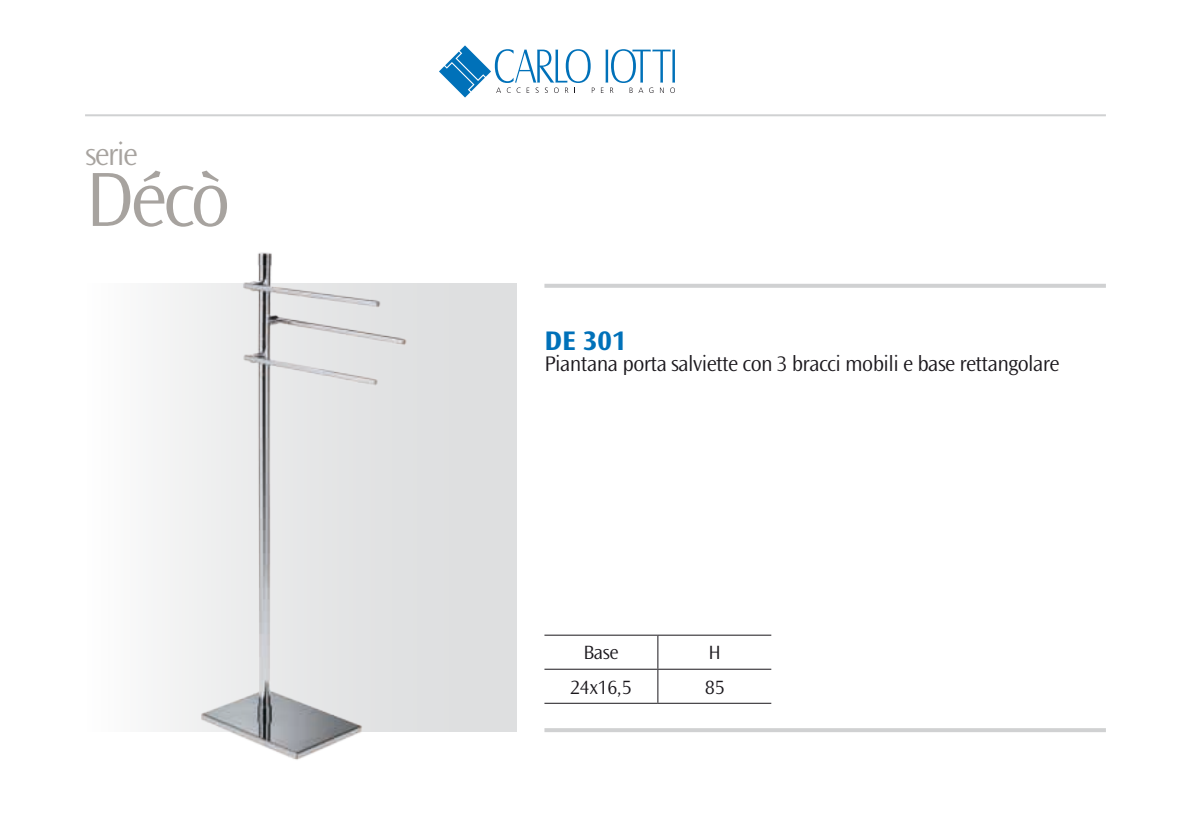
<style>
.page{position:relative;width:1191px;height:840px;background:#fff}
.page>*{position:absolute;margin:0;border:0;box-sizing:border-box;transform-origin:0 0}
.t1{font:300 80px "Ocean Sans Std";color:#a7a39f}
.t2{font:300 32px "Ocean Sans Std";letter-spacing:-.05em;color:#a7a39f}
.t3{font:700 28px "Ocean Sans Std";color:#0071b9}
.t4{font:300 22px "Ocean Sans Std";letter-spacing:-.025em;color:#1a171c}
.t5{font:300 20px "Ocean Sans Std";color:#1a171c}
</style>
<div class="page">
<svg style="left:160px;top:283px;width:356px;height:448px;fill:#dfe0e0"></svg>
<svg style="left:544px;top:283px;width:562px;height:4px;fill:#d0d1d2"></svg>
<hr style="left:544px;top:728px;width:562px;height:3px;background:#d0d1d2">
<hr style="left:85px;top:114px;width:1021px;height:2px;background:#d0d1d2">
<svg style="left:439px;top:45px;width:156px;height:52px"></svg>
<svg style="left:601px;top:49px;width:74px;height:44px"></svg>
<hr style="left:544px;top:634px;width:114px;height:1px;background:#1a171c">
<hr style="left:658px;top:634px;width:113px;height:1px;background:#1a171c">
<hr style="left:544px;top:668px;width:114px;height:1px;background:#1a171c">
<hr style="left:658px;top:668px;width:113px;height:1px;background:#1a171c">
<hr style="left:544px;top:702px;width:114px;height:1px;background:#1a171c">
<hr style="left:658px;top:702px;width:113px;height:1px;background:#1a171c">
<hr style="left:657px;top:635px;width:1px;height:33px;background:#1a171c">
<hr style="left:657px;top:669px;width:1px;height:33px;background:#1a171c">
<img style="left:195px;top:252px;width:218px;height:508px">
<h2 class="t2" style="left:85px;top:137px;width:54px">serie</h2>
<h1 class="t1" style="left:85px;top:155px;width:147px">Décò</h1>
<p class="t3" style="left:544px;top:324px;width:84px">DE 301</p>
<p class="t4" style="left:544px;top:351px;width:516px">Piantana porta salviette con 3 bracci mobili e base rettangolare</p>
<p class="t5" style="left:583px;top:641px;width:37px">Base</p>
<p class="t5" style="left:708px;top:641px;width:14px">H</p>
<p class="t5" style="left:570px;top:675px;width:62px">24x16,5</p>
<p class="t5" style="left:705px;top:675px;width:21px">85</p>
</div>
